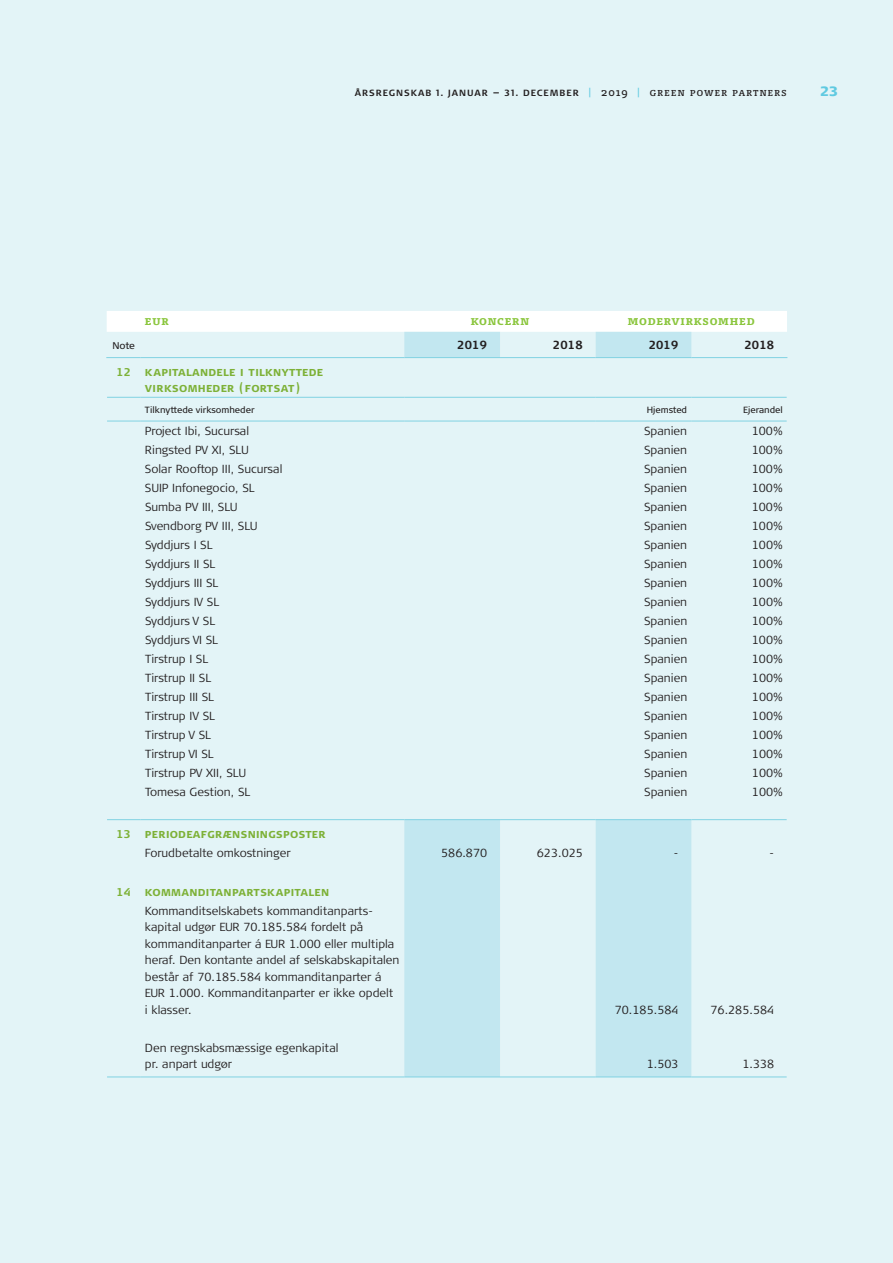
<style>
.page{position:relative;width:893px;height:1263px;background:#e3f4f7}
.page>*{position:absolute;margin:0;border:0;box-sizing:border-box;transform-origin:0 0}
.t1{font:900 13.5px "Signa OT";color:#60cae1}
.t2{font:700 12.75px/16.5px "Signa OT";letter-spacing:.025em;color:#7db137;text-align:center}
.t3{font:12px "Olsen Bold SC";letter-spacing:.05em;color:#8bc63e}
.t4{font:300 11.7px/16.5px "Signa OT";color:#231f20}
.t5{font:700 11.7px "Signa OT";color:#231f20}
.t6{font:9.75px "Signa OT";color:#231f20}
.t7{font:700 9px "Signa OT";letter-spacing:.11em;color:#231f20}
.t8{font:9px "Signa OT";color:#231f20}
.s1{font-family:"Olsen Regular SC";font-weight:400;font-size:10.5px;color:#60cae1}
.s2{font-family:"Olsen Regular SC";font-weight:400;font-size:10.5px}
.s3{font-size:11.25px}
</style>
<div class="page">
<div style="left:107px;top:311px;width:680px;height:21px;background:#fff"></div>
<svg style="left:404px;top:332px;width:287px;height:744px"></svg>
<hr style="left:107px;top:421px;width:34px;height:1px;background:#81d2e2">
<hr style="left:141px;top:421px;width:263px;height:1px;background:#81d2e2">
<hr style="left:404px;top:421px;width:96px;height:1px;background:#81d2e2">
<hr style="left:500px;top:421px;width:96px;height:1px;background:#81d2e2">
<hr style="left:596px;top:421px;width:95px;height:1px;background:#81d2e2">
<hr style="left:691px;top:421px;width:96px;height:1px;background:#81d2e2">
<hr style="left:404px;top:357px;width:96px;height:1px;background:#81d2e2">
<hr style="left:500px;top:357px;width:96px;height:1px;background:#81d2e2">
<hr style="left:596px;top:357px;width:95px;height:1px;background:#81d2e2">
<hr style="left:691px;top:357px;width:96px;height:1px;background:#81d2e2">
<hr style="left:107px;top:397px;width:34px;height:1px;background:#81d2e2">
<hr style="left:141px;top:397px;width:263px;height:1px;background:#81d2e2">
<hr style="left:404px;top:397px;width:96px;height:1px;background:#81d2e2">
<hr style="left:500px;top:397px;width:96px;height:1px;background:#81d2e2">
<hr style="left:596px;top:397px;width:95px;height:1px;background:#81d2e2">
<hr style="left:691px;top:397px;width:96px;height:1px;background:#81d2e2">
<hr style="left:107px;top:819px;width:34px;height:1px;background:#81d2e2">
<hr style="left:141px;top:819px;width:263px;height:1px;background:#81d2e2">
<hr style="left:404px;top:819px;width:96px;height:1px;background:#81d2e2">
<hr style="left:500px;top:819px;width:96px;height:1px;background:#81d2e2">
<hr style="left:596px;top:819px;width:95px;height:1px;background:#81d2e2">
<hr style="left:691px;top:819px;width:96px;height:1px;background:#81d2e2">
<hr style="left:107px;top:1076px;width:34px;height:1px;background:#81d2e2">
<hr style="left:141px;top:1076px;width:263px;height:1px;background:#81d2e2">
<hr style="left:404px;top:1076px;width:96px;height:1px;background:#81d2e2">
<hr style="left:500px;top:1076px;width:96px;height:1px;background:#81d2e2">
<hr style="left:596px;top:1076px;width:95px;height:1px;background:#81d2e2">
<hr style="left:691px;top:1076px;width:96px;height:1px;background:#81d2e2">
<hr style="left:106px;top:357px;width:35px;height:1px;background:#81d2e2">
<hr style="left:141px;top:357px;width:263px;height:1px;background:#81d2e2">
<p class="t7" style="left:355px;top:88px;width:433px">ÅRSREGNSKAB 1. JANUAR — 31. DECEMBER <span class="s1">|</span> <span class="s2">2019</span> <span class="s1">|</span> <span class="s2">green power partners</span></p>
<p class="t1" style="left:820px;top:83px;width:20px">23</p>
<p class="t3" style="left:145px;top:313px;width:26px">eur</p>
<p class="t3" style="left:471px;top:313px;width:60px">koncern</p>
<p class="t3" style="left:628px;top:313px;width:129px">modervirksomhed</p>
<p class="t6" style="left:112px;top:340px;width:24px">Note</p>
<p class="t5" style="left:457px;top:338px;width:31px">2019</p>
<p class="t5" style="left:553px;top:338px;width:31px">2018</p>
<p class="t5" style="left:649px;top:338px;width:31px">2019</p>
<p class="t5" style="left:744px;top:338px;width:31px">2018</p>
<p class="t2" style="left:116px;top:363px;width:208px"><span class="s3">12</span> Kapitalandele i tilknyttede -virksomheder (fortsat)</p>
<p class="t8" style="left:145px;top:404px;width:111px">Tilknyttede virksomheder</p>
<p class="t8" style="left:647px;top:404px;width:42px">Hjemsted</p>
<p class="t8" style="left:743px;top:404px;width:41px">Ejerandel</p>
<p class="t4" style="left:145px;top:423px;width:106px">Project Ibi, Sucursal</p>
<p class="t4" style="left:644px;top:423px;width:45px">Spanien</p>
<p class="t4" style="left:752px;top:423px;width:33px">100%</p>
<p class="t4" style="left:145px;top:442px;width:105px">Ringsted PV XI, SLU</p>
<p class="t4" style="left:644px;top:442px;width:45px">Spanien</p>
<p class="t4" style="left:752px;top:442px;width:33px">100%</p>
<p class="t4" style="left:145px;top:461px;width:139px">Solar Rooftop III, Sucursal</p>
<p class="t4" style="left:644px;top:461px;width:45px">Spanien</p>
<p class="t4" style="left:752px;top:461px;width:33px">100%</p>
<p class="t4" style="left:145px;top:480px;width:111px">SUIP Infonegocio, SL</p>
<p class="t4" style="left:644px;top:480px;width:45px">Spanien</p>
<p class="t4" style="left:752px;top:480px;width:33px">100%</p>
<p class="t4" style="left:145px;top:499px;width:94px">Sumba PV III, SLU</p>
<p class="t4" style="left:644px;top:499px;width:45px">Spanien</p>
<p class="t4" style="left:752px;top:499px;width:33px">100%</p>
<p class="t4" style="left:145px;top:517px;width:114px">Svendborg PV III, SLU</p>
<p class="t4" style="left:644px;top:517px;width:45px">Spanien</p>
<p class="t4" style="left:752px;top:517px;width:33px">100%</p>
<p class="t4" style="left:145px;top:536px;width:69px">Syddjurs I SL</p>
<p class="t4" style="left:644px;top:536px;width:45px">Spanien</p>
<p class="t4" style="left:752px;top:536px;width:33px">100%</p>
<p class="t4" style="left:145px;top:555px;width:72px">Syddjurs II SL</p>
<p class="t4" style="left:644px;top:555px;width:45px">Spanien</p>
<p class="t4" style="left:752px;top:555px;width:33px">100%</p>
<p class="t4" style="left:145px;top:574px;width:75px">Syddjurs III SL</p>
<p class="t4" style="left:644px;top:574px;width:45px">Spanien</p>
<p class="t4" style="left:752px;top:574px;width:33px">100%</p>
<p class="t4" style="left:145px;top:593px;width:76px">Syddjurs IV SL</p>
<p class="t4" style="left:644px;top:593px;width:45px">Spanien</p>
<p class="t4" style="left:752px;top:593px;width:33px">100%</p>
<p class="t4" style="left:145px;top:612px;width:72px">Syddjurs V SL</p>
<p class="t4" style="left:644px;top:612px;width:45px">Spanien</p>
<p class="t4" style="left:752px;top:612px;width:33px">100%</p>
<p class="t4" style="left:145px;top:631px;width:74px">Syddjurs VI SL</p>
<p class="t4" style="left:644px;top:631px;width:45px">Spanien</p>
<p class="t4" style="left:752px;top:631px;width:33px">100%</p>
<p class="t4" style="left:145px;top:650px;width:65px">Tirstrup I SL</p>
<p class="t4" style="left:644px;top:650px;width:45px">Spanien</p>
<p class="t4" style="left:752px;top:650px;width:33px">100%</p>
<p class="t4" style="left:145px;top:669px;width:68px">Tirstrup II SL</p>
<p class="t4" style="left:644px;top:669px;width:45px">Spanien</p>
<p class="t4" style="left:752px;top:669px;width:33px">100%</p>
<p class="t4" style="left:145px;top:688px;width:70px">Tirstrup III SL</p>
<p class="t4" style="left:644px;top:688px;width:45px">Spanien</p>
<p class="t4" style="left:752px;top:688px;width:33px">100%</p>
<p class="t4" style="left:145px;top:707px;width:71px">Tirstrup IV SL</p>
<p class="t4" style="left:644px;top:707px;width:45px">Spanien</p>
<p class="t4" style="left:752px;top:707px;width:33px">100%</p>
<p class="t4" style="left:145px;top:726px;width:67px">Tirstrup V SL</p>
<p class="t4" style="left:644px;top:726px;width:45px">Spanien</p>
<p class="t4" style="left:752px;top:726px;width:33px">100%</p>
<p class="t4" style="left:145px;top:745px;width:70px">Tirstrup VI SL</p>
<p class="t4" style="left:644px;top:745px;width:45px">Spanien</p>
<p class="t4" style="left:752px;top:745px;width:33px">100%</p>
<p class="t4" style="left:145px;top:764px;width:103px">Tirstrup PV XII, SLU</p>
<p class="t4" style="left:644px;top:764px;width:45px">Spanien</p>
<p class="t4" style="left:752px;top:764px;width:33px">100%</p>
<p class="t4" style="left:145px;top:783px;width:107px">Tomesa Gestion, SL</p>
<p class="t4" style="left:644px;top:783px;width:45px">Spanien</p>
<p class="t4" style="left:752px;top:783px;width:33px">100%</p>
<p class="t2" style="left:116px;top:825px;width:211px"><span class="s3">13</span> Periodeafgrænsningsposter</p>
<p class="t4" style="left:145px;top:844px;width:147px">Forudbetalte omkostninger</p>
<p class="t4" style="left:441px;top:844px;width:48px">586.870</p>
<p class="t4" style="left:537px;top:844px;width:48px">623.025</p>
<p class="t4" style="left:674px;top:844px;width:6px">-</p>
<p class="t4" style="left:769px;top:844px;width:6px">-</p>
<p class="t2" style="left:116px;top:883px;width:214px"><span class="s3">14</span> Kommanditanpartskapitalen</p>
<p class="t4" style="left:145px;top:903px;width:256px">Kommanditselskabets kommanditanparts&shy;kapital udgør EUR 70.185.584 fordelt på kommanditanparter á EUR 1.000 eller multipla heraf. Den kontante andel af selskabskapitalen består af 70.185.584 kommanditanparter á EUR 1.000. Kommanditanparter er ikke opdelt<br>i klasser.</p>
<p class="t4" style="left:615px;top:1002px;width:65px">70.185.584</p>
<p class="t4" style="left:710px;top:1002px;width:65px">76.285.584</p>
<p class="t4" style="left:145px;top:1040px;width:195px">Den regnskabsmæssige egenkapital pr. anpart udgør</p>
<p class="t4" style="left:647px;top:1056px;width:33px">1.503</p>
<p class="t4" style="left:742px;top:1056px;width:33px">1.338</p>
</div>
